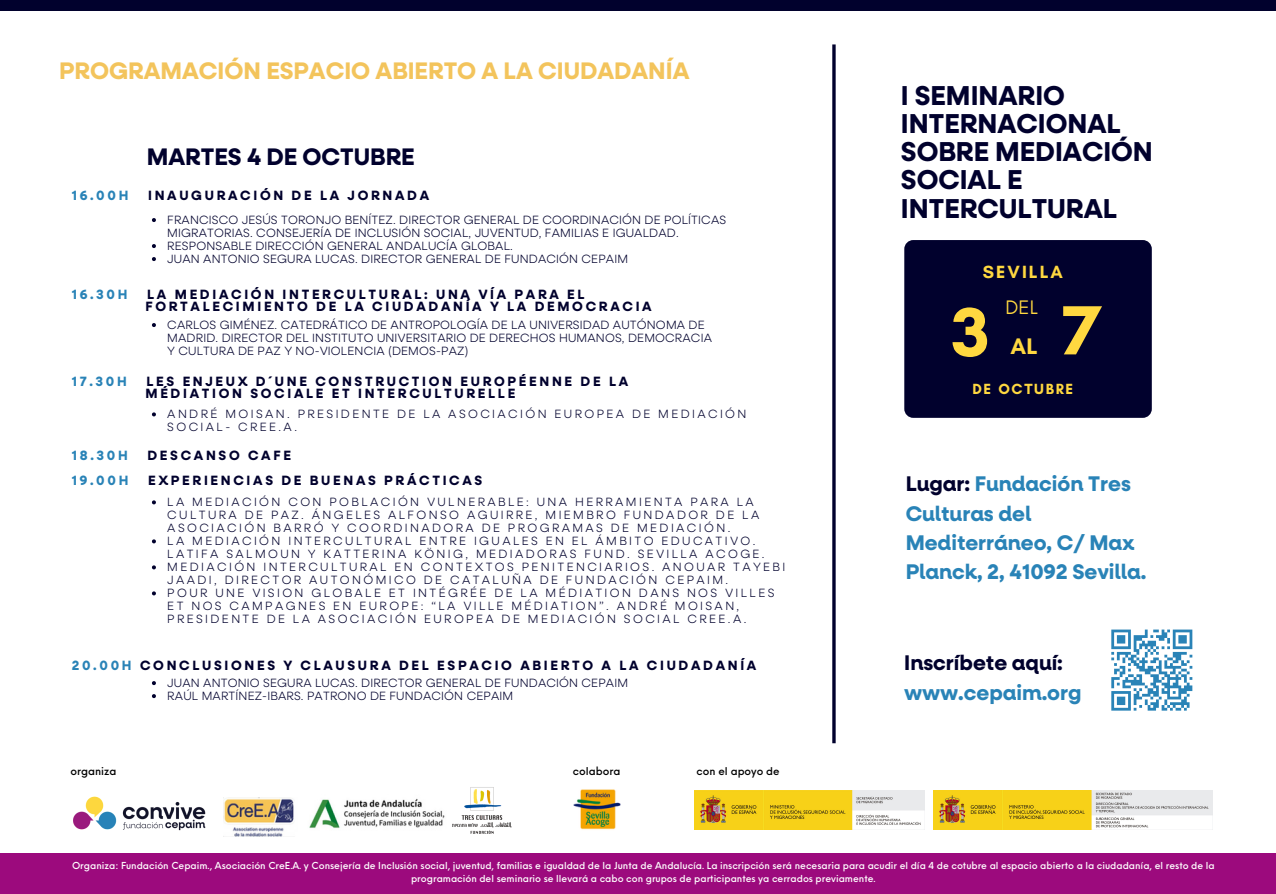
<style>
.page{position:relative;width:1276px;height:894px;background:#fff}
.page>*{position:absolute;margin:0;border:0;box-sizing:border-box;transform-origin:0 0}
.t1{font:700 70.8px "Glacial Indifference";color:#ffd840}
.t2{font:700 27.45px/28px "Neulis Alt";color:#01012d}
.t3{font:700 24px "Neulis Alt";color:#f3c45c}
.t4{font:700 24px "Neulis Alt";color:#01012d}
.t5{font:700 22.95px "Glacial Indifference";color:#ffd840}
.t6{font:700 21.3px/29.2px "Neulis Alt";color:#2983b7}
.t7{font:700 21.3px "Neulis Alt";color:#01012d}
.t8{font:19.95px "Glacial Indifference";color:#ffd840}
.t9{font:700 18px "Glacial Indifference";letter-spacing:.11em;color:#ffd840}
.t10{font:700 15px "Glacial Indifference";letter-spacing:.11em;color:#ffd840}
.t11{font:700 13.5px/12.3px "Neulis Alt";letter-spacing:.2em;color:#01012d}
.t12{font:700 13.5px "Neulis Alt";letter-spacing:.2em;color:#2983b7}
.t13{font:300 12px/13px "Neulis Alt";letter-spacing:.2em;color:#01012d}
.t14{font:300 12px/13px "Neulis Alt";letter-spacing:.015em;color:#01012d}
.t15{font:500 10.5px "Neue Einstellung";color:#000}
.t16{font:500 9.45px/12.6px "Neue Einstellung";color:#fff;text-align:center}
.s1{color:#2983b7}
.s2{color:#01012d}
</style>
<div class="page">
<div style="left:904px;top:240px;width:247px;height:178px;background:#01012d;border-radius:9px"></div>
<hr style="left:832px;top:44px;width:3px;height:699px;background:#01012d">
<div style="left:0;top:852px;width:1275px;height:41px;background:#9c0a7d"></div>
<div style="left:0;top:0;width:1275px;height:10px;background:#01012d"></div>
<svg style="left:152px;top:412px;width:4px;height:4px"></svg>
<svg style="left:152px;top:323px;width:4px;height:4px"></svg>
<svg style="left:152px;top:500px;width:4px;height:4px"></svg>
<svg style="left:152px;top:539px;width:4px;height:4px"></svg>
<svg style="left:152px;top:565px;width:4px;height:4px"></svg>
<svg style="left:152px;top:591px;width:4px;height:4px"></svg>
<svg style="left:152px;top:681px;width:4px;height:4px"></svg>
<svg style="left:152px;top:694px;width:4px;height:4px"></svg>
<svg style="left:1111px;top:629px;width:82px;height:82px"></svg>
<img style="left:73px;top:796px;width:133px;height:35px">
<img style="left:223px;top:797px;width:71px;height:38px">
<img style="left:309px;top:798px;width:135px;height:30px">
<img style="left:694px;top:790px;width:230px;height:39px">
<img style="left:933px;top:790px;width:279px;height:39px">
<img style="left:444px;top:787px;width:68px;height:47px">
<img style="left:573px;top:789px;width:47px;height:41px">
<svg style="left:152px;top:218px;width:4px;height:4px"></svg>
<svg style="left:152px;top:244px;width:4px;height:4px"></svg>
<svg style="left:152px;top:257px;width:4px;height:4px"></svg>
<h3 class="t3" style="left:59px;top:55px;width:631px">PROGRAMACIÓN ESPACIO ABIERTO A LA CIUDADANÍA</h3>
<h3 class="t4" style="left:147px;top:142px;width:269px">MARTES 4 DE OCTUBRE</h3>
<p class="t12" style="left:72px;top:187px;width:58px">16.00H</p>
<p class="t11" style="left:148px;top:189px;width:282px">INAUGURACIÓN DE LA JORNADA</p>
<p class="t14" style="left:167px;top:214px;width:560px">FRANCISCO JESÚS TORONJO BENÍTEZ. DIRECTOR GENERAL DE COORDINACIÓN DE POLÍTICAS MIGRATORIAS. CONSEJERÍA DE INCLUSIÓN SOCIAL, JUVENTUD, FAMILIAS E IGUALDAD.<br>RESPONSABLE DIRECCIÓN GENERAL ANDALUCÍA GLOBAL.<br>JUAN ANTONIO SEGURA LUCAS. DIRECTOR GENERAL DE FUNDACIÓN CEPAIM</p>
<p class="t12" style="left:72px;top:286px;width:57px">16.30H</p>
<p class="t11" style="left:145px;top:288px;width:507px">LA MEDIACIÓN INTERCULTURAL: UNA VÍA PARA EL<br>FORTALECIMIENTO DE LA CIUDADANÍA Y LA DEMOCRACIA</p>
<p class="t14" style="left:167px;top:318px;width:546px">CARLOS GIMÉNEZ. CATEDRÁTICO DE ANTROPOLOGÍA DE LA UNIVERSIDAD AUTÓNOMA DE<br>MADRID. DIRECTOR DEL INSTITUTO UNIVERSITARIO DE DERECHOS HUMANOS, DEMOCRACIA<br>Y CULTURA DE PAZ Y NO-VIOLENCIA (DEMOS-PAZ)</p>
<p class="t12" style="left:72px;top:372px;width:57px">17.30H</p>
<p class="t11" style="left:145px;top:375px;width:484px">LES ENJEUX D´UNE CONSTRUCTION EUROPÉENNE DE LA<br>MÉDIATION SOCIALE ET INTERCULTURELLE</p>
<p class="t13" style="left:167px;top:408px;width:580px">ANDRÉ MOISAN. PRESIDENTE DE LA ASOCIACIÓN EUROPEA DE MEDIACIÓN<br>SOCIAL- CREE.A.</p>
<p class="t12" style="left:72px;top:447px;width:58px">18.30H</p>
<p class="t11" style="left:147px;top:449px;width:145px">DESCANSO CAFE</p>
<p class="t12" style="left:72px;top:471px;width:58px">19.00H</p>
<p class="t11" style="left:148px;top:474px;width:335px">EXPERIENCIAS DE BUENAS PRÁCTICAS</p>
<p class="t13" style="left:167px;top:496px;width:619px">LA MEDIACIÓN CON POBLACIÓN VULNERABLE: UNA HERRAMIENTA PARA LA CULTURA DE PAZ. ÁNGELES ALFONSO AGUIRRE, MIEMBRO FUNDADOR DE LA ASOCIACIÓN BARRÓ Y COORDINADORA DE PROGRAMAS DE MEDIACIÓN.<br>LA MEDIACIÓN INTERCULTURAL ENTRE IGUALES EN EL ÁMBITO EDUCATIVO.<br>LATIFA SALMOUN Y KATTERINA KÖNIG, MEDIADORAS FUND. SEVILLA ACOGE.<br>MEDIACIÓN INTERCULTURAL EN CONTEXTOS PENITENCIARIOS. ANOUAR TAYEBI JAADI, DIRECTOR AUTONÓMICO DE CATALUÑA DE FUNDACIÓN CEPAIM.<br>POUR UNE VISION GLOBALE ET INTÉGRÉE DE LA MÉDIATION DANS NOS VILLES ET NOS CAMPAGNES EN EUROPE: “LA VILLE MÉDIATION”. ANDRÉ MOISAN, PRESIDENTE DE LA ASOCIACIÓN EUROPEA DE MEDIACIÓN SOCIAL CREE.A.</p>
<p class="t11" style="left:72px;top:659px;width:686px"><span class="s1">20.00H</span> CONCLUSIONES Y CLAUSURA DEL ESPACIO ABIERTO A LA CIUDADANÍA</p>
<p class="t14" style="left:167px;top:676px;width:462px">JUAN ANTONIO SEGURA LUCAS. DIRECTOR GENERAL DE FUNDACIÓN CEPAIM<br>RAÚL MARTÍNEZ-IBARS. PATRONO DE FUNDACIÓN CEPAIM</p>
<p class="t15" style="left:70px;top:761px;width:47px">organiza</p>
<p class="t15" style="left:572px;top:761px;width:49px">colabora</p>
<p class="t15" style="left:696px;top:761px;width:84px">con el apoyo de</p>
<h2 class="t2" style="left:900px;top:82px;width:253px">I SEMINARIO<br>INTERNACIONAL<br>SOBRE MEDIACIÓN<br>SOCIAL E<br>INTERCULTURAL</h2>
<h3 class="t9" style="left:982px;top:261px;width:81px">SEVILLA</h3>
<h1 class="t1" style="left:951px;top:289px;width:40px">3</h1>
<h3 class="t8" style="left:1005px;top:295px;width:34px">DEL</h3>
<h3 class="t5" style="left:1010px;top:332px;width:29px">AL</h3>
<h1 class="t1" style="left:1062px;top:287px;width:40px">7</h1>
<p class="t10" style="left:972px;top:380px;width:102px">DE OCTUBRE</p>
<h3 class="t6" style="left:905px;top:470px;width:242px"><span class="s2">Lugar:</span> Fundación Tres<br>Culturas del<br>Mediterráneo, C/ Max<br>Planck, 2, 41092 Sevilla.</h3>
<h3 class="t7" style="left:904px;top:649px;width:160px">Inscríbete aquí:</h3>
<h3 class="t6" style="left:904px;top:678px;width:179px">www.cepaim.org</h3>
<p class="t16" style="left:72px;top:858px;width:1143px">Organiza: Fundación Cepaim., Asociación CreE.A. y Consejería de Inclusión social, juventud, familias e igualdad de la Junta de Andalucía. La inscripción será necesaria para acudir el día 4 de cotubre al espacio abierto a la ciudadanía, el resto de la programación del seminario se llevará a cabo con grupos de participantes ya cerrados previamente.</p>
</div>
